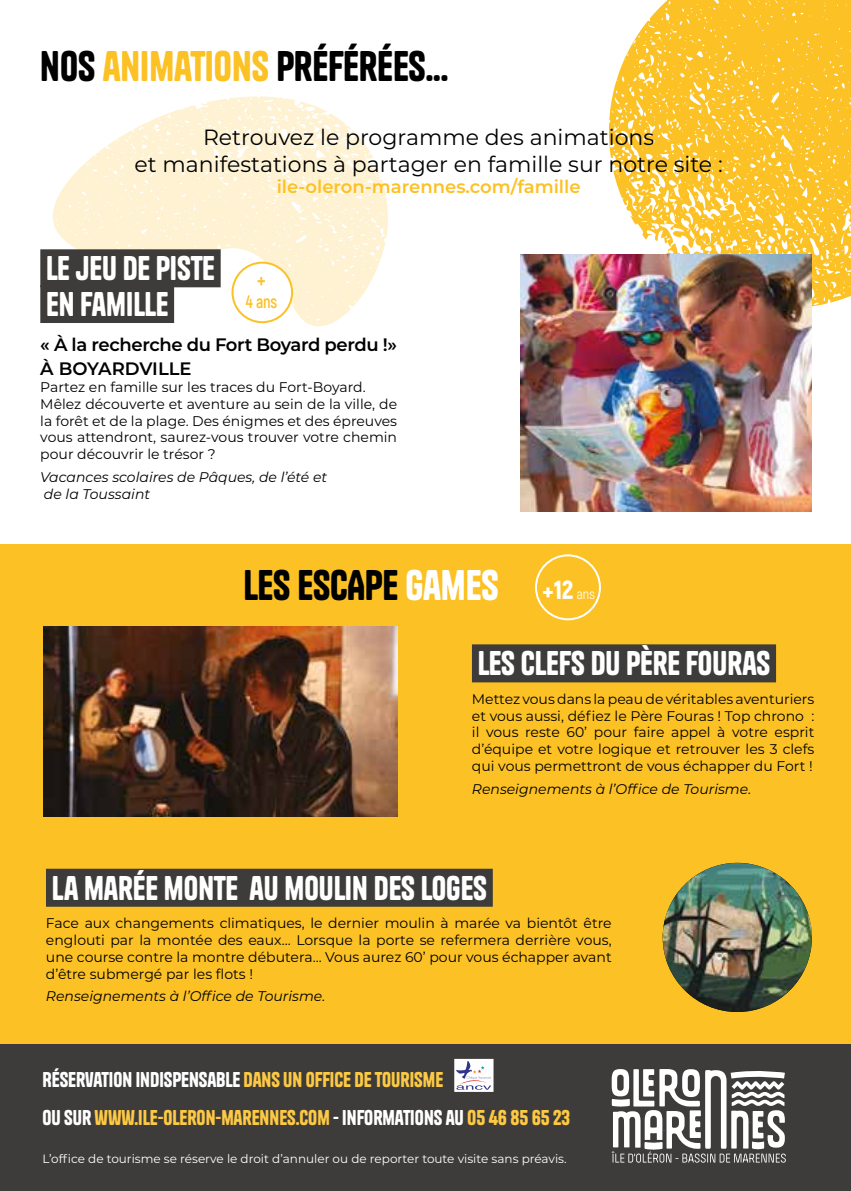
<style>
.page{position:relative;width:851px;height:1191px;background:#fff}
.page>*{position:absolute;margin:0;border:0;box-sizing:border-box;transform-origin:0 0}
.t1{font:40px "Tanker";letter-spacing:-.005em;color:#000}
.t2{font:32px/35.6px "Tanker";color:#fff}
.t3{font:22px/26.4px "Montserrat";color:#000;text-align:center}
.t4{font:700 22px "Akrobat";color:#fcc124;scale:.9 1}
.t5{font:20px/37.6px "Tanker";color:#fdc944}
.t6{font:600 18px/23.8px "Montserrat";letter-spacing:-.02em;color:#000}
.t7{font:600 18px "Montserrat";color:#fcc124}
.t8{font:700 18px "Akrobat";color:#fcc124;scale:.9 1}
.t9{font:14px/16.8px "Montserrat";color:#000;text-align:justify}
.t10{font:italic 14px/16.8px "Montserrat";color:#000}
.t11{font:14px "Akrobat";color:#fff}
.t12{font:12px "Montserrat";color:#fff}
.s1{color:#fcc124}
.s2{color:#fff}
.s3{font-weight:900;font-size:24px}
.s4{font-weight:900;font-size:26px}
</style>
<div class="page">
<div style="left:0;top:544px;width:850px;height:500px;background:#fcc124"></div>
<svg style="left:608px;top:0;width:242px;height:310px;background:#fccb4b"></svg>
<svg style="left:52px;top:96px;width:336px;height:231px;fill:#fef2d2"></svg>
<div style="left:40px;top:249px;width:181px;height:38px;background:#3d3c3b"></div>
<div style="left:40px;top:285px;width:134px;height:38px;background:#3d3c3b"></div>
<div style="left:232px;top:263px;width:60px;height:59px;background:#fff;border-radius:50%"></div>
<div style="left:231px;top:262px;width:62px;height:61px;border:2px solid #fcc124;border-radius:50%"></div>
<div style="left:0;top:1044px;width:850px;height:147px;background:#3d3c3b"></div>
<svg style="left:611px;top:1069px;width:174px;height:93px"></svg>
<div style="left:534px;top:554px;width:67px;height:66px;border:2px solid #fff;border-radius:50%"></div>
<div style="left:46px;top:868px;width:446px;height:38px;background:#3d3c3b"></div>
<img style="left:662px;top:863px;width:149px;height:149px;border-radius:75px">
<img style="left:521px;top:254px;width:290px;height:257px">
<div style="left:472px;top:644px;width:304px;height:38px;background:#3d3c3b"></div>
<img style="left:43px;top:626px;width:354px;height:190px">
<svg style="left:457px;top:1061px;width:33px;height:28px"></svg>
<div style="left:454px;top:1058px;width:39px;height:34px;border:2px solid #fff"></div>
<h1 class="t1" style="left:40px;top:41px;width:409px">NOS <span class="s1">ANIMATIONS</span> PRÉFÉRÉES...</h1>
<h3 class="t3" style="left:135px;top:123px;width:589px">Retrouvez le programme des animations<br>et manifestations à partager en famille sur notre site :</h3>
<p class="t7" style="left:276px;top:174px;width:305px">ile-oleron-marennes.com/famille</p>
<h2 class="t2" style="left:46px;top:251px;width:170px">LE JEU DE PISTE<br>EN FAMILLE</h2>
<p class="t6" style="left:40px;top:332px;width:358px">« À la recherche du Fort Boyard perdu !»<br>À BOYARDVILLE</p>
<p class="t9" style="left:40px;top:378px;width:358px;text-align:left">Partez en famille sur les traces du Fort-Boyard.<br>Mêlez découverte et aventure au sein de la ville, de la forêt et de la plage. Des énigmes et des épreuves vous attendront, saurez-vous trouver votre chemin pour découvrir le trésor ?</p>
<p class="t10" style="left:40px;top:468px;width:288px">Vacances scolaires de Pâques, de l’été et de la Toussaint</p>
<h3 class="t4" style="left:257px;top:266px;width:12px">+</h3>
<p class="t8" style="left:246px;top:290px;width:36px">4 ans</p>
<h1 class="t1" style="left:243px;top:560px;width:256px">LES ESCAPE <span class="s2">GAMES</span></h1>
<p class="t11" style="left:542px;top:586px;width:54px;rotate:-1deg"><span class="s3">+</span><span class="s4">12</span> ans</p>
<h2 class="t2" style="left:477px;top:646px;width:294px">LES CLEFS DU PÈRE FOURAS</h2>
<p class="t9" style="left:472px;top:690px;width:344px">Mettez vous dans la peau de véritables aventuriers et vous aussi, défiez le Père Fouras ! Top chrono : il vous reste 60’ pour faire appel à votre esprit d’équipe et votre logique et retrouver les 3 clefs qui vous permettront de vous échapper du Fort !</p>
<p class="t10" style="left:472px;top:779px;width:281px">Renseignements à l’Office de Tourisme.</p>
<h2 class="t2" style="left:52px;top:870px;width:436px">LA MARÉE MONTE AU MOULIN DES LOGES</h2>
<p class="t9" style="left:46px;top:914px;width:567px">Face aux changements climatiques, le dernier moulin à marée va bientôt être englouti par la montée des eaux… Lorsque la porte se refermera derrière vous, une course contre la montre débutera... Vous aurez 60’ pour vous échapper avant d’être submergé par les flots !</p>
<p class="t10" style="left:46px;top:987px;width:281px">Renseignements à l’Office de Tourisme.</p>
<h3 class="t5" style="left:43px;top:1061px;width:529px"><span class="s2">RÉSERVATION INDISPENSABLE</span> DANS UN OFFICE DE TOURISME<br><span class="s2">OU SUR</span> WWW.ILE-OLERON-MARENNES.COM <span class="s2">- INFORMATIONS AU</span> 05 46 85 65 23</h3>
<p class="t12" style="left:43px;top:1150px;width:525px">L’office de tourisme se réserve le droit d’annuler ou de reporter toute visite sans préavis.</p>
</div>
